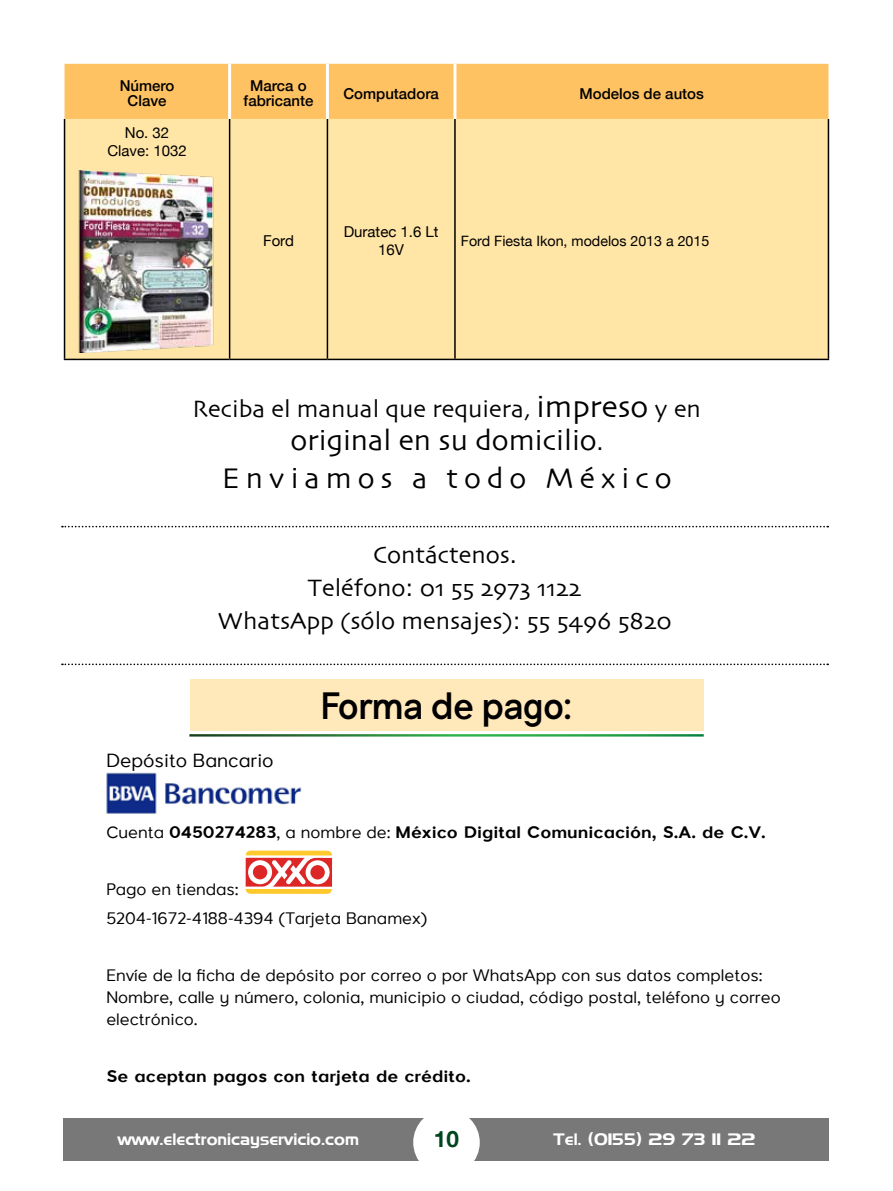
<style>
.page{position:relative;width:893px;height:1191px;background:#fff}
.page>*{position:absolute;margin:0;border:0;box-sizing:border-box;transform-origin:0 0}
.t1{font:33.9px "Malter Sans Bolddemo";color:#000}
.t2{font:29.7px/38px "Skia";color:#000;text-align:center}
.t3{font:24.75px/33px "Skia";color:#000;text-align:center}
.t4{font:700 22.5px "Helvetica Neue";color:#00451e}
.t5{font:19.35px "Larke Neue";color:#000}
.t6{font:16.95px/21.8px "Larke Neue";color:#000}
.t7{font:700 16.95px "Larke Neue";color:#000}
.t8{font:16.5px "Denmark";color:#fff}
.t9{font:500 15px/15px "Helvetica Neue";color:#000;text-align:center}
.t10{font:15px/18px "Helvetica Neue";color:#000;text-align:center}
.t11{font:14.25px "Helvetica Neue";color:#000}
.s1{font-size:31.35px}
.s2{font-size:24.75px}
.s3{font-weight:400}
</style>
<div class="page">
<div style="left:64px;top:1118px;width:765px;height:43px;background:#787878"></div>
<div style="left:413px;top:1109px;width:67px;height:66px;background:#fff;border-radius:50%"></div>
<div style="left:65px;top:64px;width:763px;height:55px;background:#fec262"></div>
<div style="left:65px;top:119px;width:763px;height:240px;background:#ffe5a6"></div>
<hr style="left:64px;top:119px;width:1px;height:240px;background:#000">
<hr style="left:229px;top:119px;width:1px;height:240px;background:#000">
<hr style="left:327px;top:119px;width:1px;height:240px;background:#000">
<hr style="left:454px;top:119px;width:2px;height:240px;background:#000">
<hr style="left:828px;top:119px;width:1px;height:240px;background:#000">
<hr style="left:64px;top:359px;width:166px;height:1px;background:#000">
<hr style="left:230px;top:359px;width:97px;height:1px;background:#000">
<hr style="left:327px;top:359px;width:128px;height:1px;background:#000">
<hr style="left:455px;top:359px;width:374px;height:1px;background:#000">
<hr style="left:228px;top:64px;width:3px;height:55px;background:#fff">
<hr style="left:326px;top:64px;width:3px;height:55px;background:#fff">
<hr style="left:453px;top:64px;width:3px;height:55px;background:#fff">
<img style="left:76px;top:170px;width:145px;height:183px">
<svg style="left:62px;top:526px;width:766px;height:1px"></svg>
<svg style="left:62px;top:663px;width:766px;height:2px"></svg>
<div style="left:191px;top:679px;width:513px;height:51px;background:#ffe8ba"></div>
<img style="left:106px;top:772px;width:196px;height:42px">
<svg style="left:246px;top:850px;width:86px;height:44px"></svg>
<p class="t9" style="left:120px;top:77px;width:56px">Número<br>Clave</p>
<p class="t9" style="left:244px;top:77px;width:71px">Marca o fabricante</p>
<p class="t9" style="left:343px;top:85px;width:97px">Computadora</p>
<p class="t9" style="left:579px;top:85px;width:126px">Modelos de autos</p>
<p class="t10" style="left:107px;top:125px;width:81px">No. 32<br>Clave: 1032</p>
<p class="t10" style="left:263px;top:232px;width:32px">Ford</p>
<p class="t10" style="left:344px;top:223px;width:97px">Duratec 1.6 Lt<br>16V</p>
<p class="t11" style="left:461px;top:230px;width:250px">Ford Fiesta Ikon, modelos 2013 a 2015</p>
<h3 class="t3" style="left:193px;top:393px;width:510px">Reciba el manual que requiera, <span class="s1">impreso</span> y en</h3>
<h2 class="t2" style="left:222px;top:423px;width:451px">original en su domicilio<span class="s2">.<br></span>Enviamos a todo México</h2>
<h3 class="t3" style="left:217px;top:539px;width:456px">Contáctenos.<br>Teléfono: 01 55 2973 1122<br>WhatsApp (sólo mensajes): 55 5496 5820</h3>
<p class="t5" style="left:106px;top:749px;width:169px">Depósito Bancario</p>
<h1 class="t1" style="left:321px;top:683px;width:252px">Forma de pago:</h1>
<p class="t7" style="left:106px;top:822px;width:661px"><span class="s3">Cuenta</span> 0450274283<span class="s3">, a nombre de:</span> México Digital Comunicación, S.A. de C.V.</p>
<p class="t6" style="left:106px;top:876px;width:322px;line-height:28.7px">Pago en tiendas:<br>5204-1672-4188-4394 (Tarjeta Banamex)</p>
<p class="t6" style="left:106px;top:965px;width:676px">Envíe de la ficha de depósito por correo o por WhatsApp con sus datos completos:<br>Nombre, calle y número, colonia, municipio o ciudad, código postal, teléfono y correo electrónico.</p>
<p class="t7" style="left:106px;top:1065px;width:366px">Se aceptan pagos con tarjeta de crédito.</p>
<p class="t8" style="left:118px;top:1129px;width:243px">www.electronicayservicio.com</p>
<h3 class="t4" style="left:434px;top:1121px;width:27px">10</h3>
<p class="t8" style="left:554px;top:1129px;width:203px">Tel. (0155) 29 73 11 22</p>
</div>
